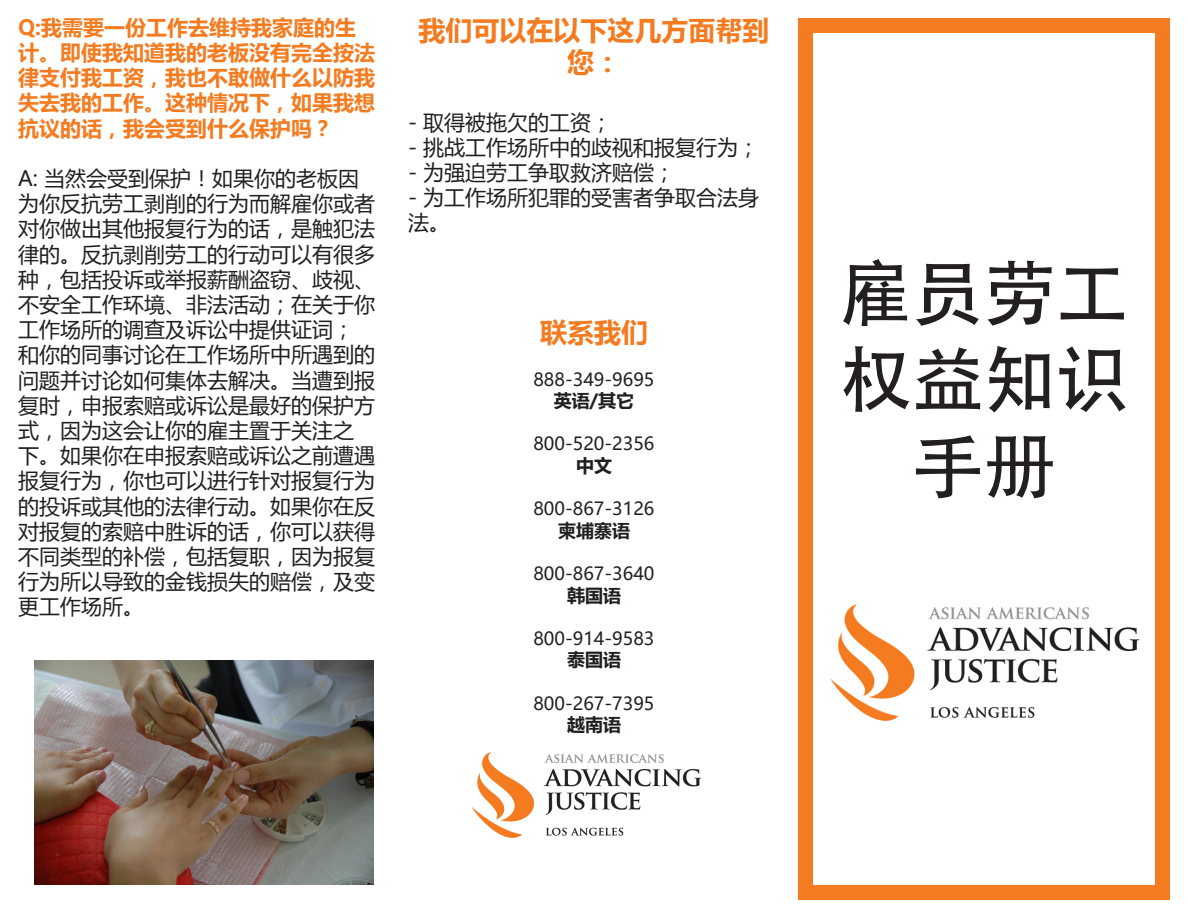
<style>
.page{position:relative;width:1188px;height:918px;background:#fff}
.page>*{position:absolute;margin:0;border:0;box-sizing:border-box;transform-origin:0 0}
.t1{font:72px/86.4px "Adobe Heiti Std";color:#231f20;text-align:center}
.t2{font:700 27px/32.4px "Microsoft Ya Hei";color:#f47b20;text-align:center}
.t3{font:21px/25.2px "Microsoft Ya Hei";color:#231f20}
.t4{font:700 21px/25.2px "Microsoft Ya Hei";color:#f47b20}
.t5{font:18px "Microsoft Ya Hei";color:#231f20}
.t6{font:700 18px "Microsoft Ya Hei";color:#231f20}
</style>
<div class="page">
<div style="left:798px;top:18px;width:372px;height:882px;border:15px solid #f47b20"></div>
<img style="left:830px;top:604px;width:310px;height:116px">
<img style="left:471px;top:752px;width:231px;height:86px">
<img style="left:34px;top:660px;width:340px;height:225px">
<p class="t4" style="left:18px;top:14px;width:358px">Q:我需要一份工作去维持我家庭的生计。即使我知道我的老板没有完全按法律支付我工资，我也不敢做什么以防我失去我的工作。这种情况下，如果我想抗议的话，我会受到什么保护吗？</p>
<p class="t3" style="left:18px;top:165px;width:358px">A: 当然会受到保护！如果你的老板因为你反抗劳工剥削的行为而解雇你或者对你做出其他报复行为的话，是触犯法律的。反抗剥削劳工的行动可以有很多种，包括投诉或举报薪酬盗窃、歧视、不安全工作环境、非法活动；在关于你工作场所的调查及诉讼中提供证词；和你的同事讨论在工作场所中所遇到的问题并讨论如何集体去解决。当遭到报复时，申报索赔或诉讼是最好的保护方式，因为这会让你的雇主置于关注之下。如果你在申报索赔或诉讼之前遭遇报复行为，你也可以进行针对报复行为的投诉或其他的法律行动。如果你在反对报复的索赔中胜诉的话，你可以获得不同类型的补偿，包括复职，因为报复行为所以导致的金钱损失的赔偿，及变更工作场所。</p>
<p class="t2" style="left:418px;top:13px;width:352px">我们可以在以下这几方面帮到您：</p>
<p class="t3" style="left:408px;top:109px;width:206px">- 取得被拖欠的工资；</p>
<p class="t3" style="left:408px;top:134px;width:353px">- 挑战工作场所中的歧视和报复行为；</p>
<p class="t3" style="left:408px;top:159px;width:269px">- 为强迫劳工争取救济赔偿；</p>
<p class="t3" style="left:408px;top:184px;width:353px">- 为工作场所犯罪的受害者争取合法身法。</p>
<p class="t2" style="left:540px;top:315px;width:109px">联系我们</p>
<p class="t5" style="left:533px;top:367px;width:123px">888-349-9695</p>
<p class="t6" style="left:554px;top:388px;width:82px">英语/其它</p>
<p class="t5" style="left:533px;top:432px;width:123px">800-520-2356</p>
<p class="t6" style="left:576px;top:453px;width:37px">中文</p>
<p class="t5" style="left:533px;top:496px;width:123px">800-867-3126</p>
<p class="t6" style="left:558px;top:518px;width:73px">柬埔寨语</p>
<p class="t5" style="left:533px;top:561px;width:123px">800-867-3640</p>
<p class="t6" style="left:567px;top:582px;width:55px">韩国语</p>
<p class="t5" style="left:533px;top:626px;width:123px">800-914-9583</p>
<p class="t6" style="left:567px;top:647px;width:55px">泰国语</p>
<p class="t5" style="left:533px;top:691px;width:123px">800-267-7395</p>
<p class="t6" style="left:567px;top:712px;width:55px">越南语</p>
<p class="t1" style="left:840px;top:252px;width:289px">雇员劳工权益知识手册</p>
</div>
